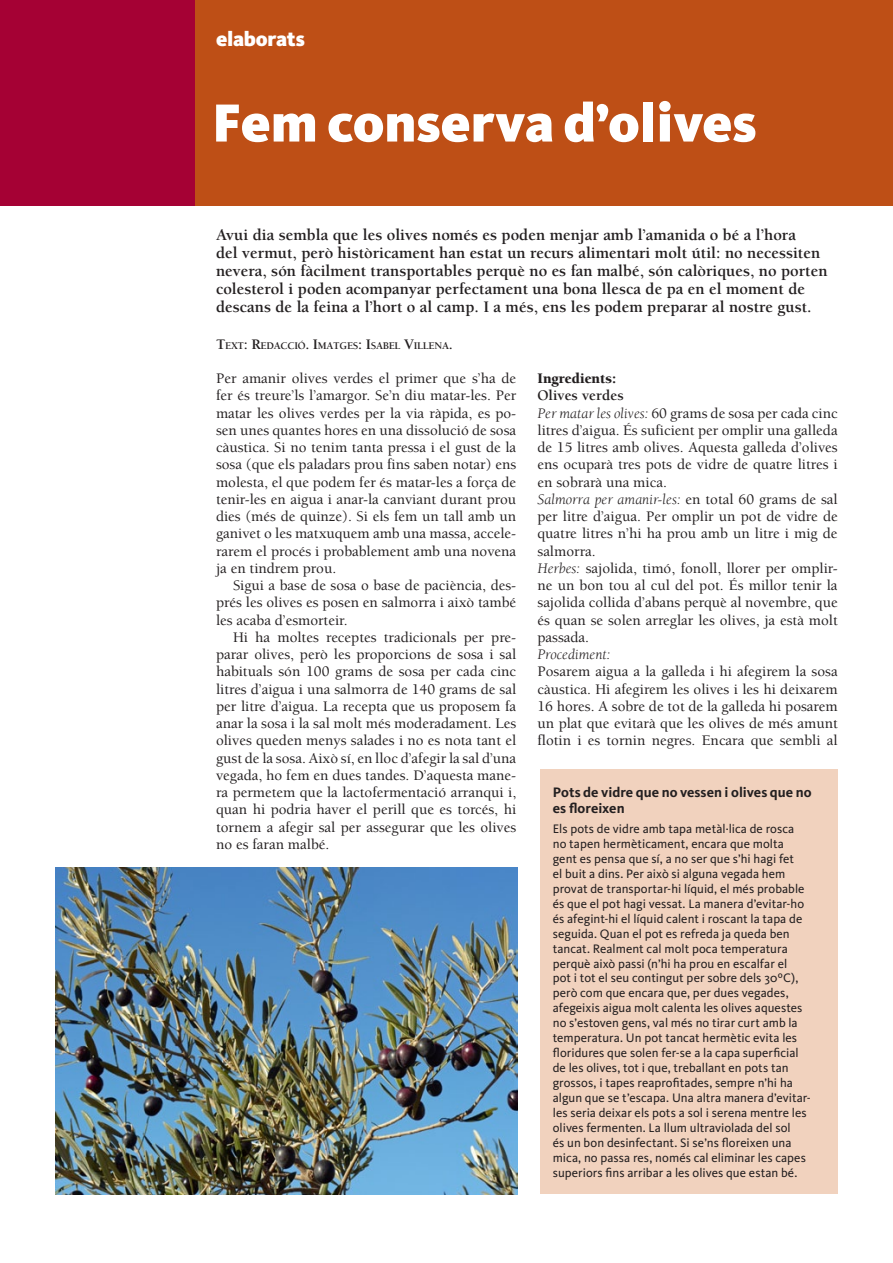
<style>
.page{position:relative;width:893px;height:1263px;background:#fff}
.page>*{position:absolute;margin:0;border:0;box-sizing:border-box;transform-origin:0 0}
.t1{font:900 55.5px "Kievit OT";color:#fff}
.t2{font:900 21px "Kievit OT";letter-spacing:-.01em;color:#fff}
.t3{font:700 16.5px/18px "Berkeley";color:#231f20}
.t4{font:500 15px/17.2px "Berkeley";color:#231f20;text-align:justify}
.t5{font:900 15px "Berkeley";color:#231f20}
.t6{font:italic 15px "Berkeley";color:#231f20}
.t7{font:700 14.25px/16.5px "Kievit OT";color:#231f20}
.t8{font:12.75px/15px "Kievit OT";letter-spacing:.005em;color:#231f20}
.t9{font:700 10.5px "Berkeley";letter-spacing:-.03em;color:#231f20}
.s1{font-size:15px}
.s2{font-weight:700}
.s3{font-weight:400;font-style:italic}
</style>
<div class="page">
<div style="left:191px;top:0;width:702px;height:206px;background:#be4f16"></div>
<div style="left:0;top:0;width:195px;height:206px;background:#a50134"></div>
<div style="left:540px;top:770px;width:297px;height:424px;background:#f1d2be"></div>
<img style="left:55px;top:868px;width:462px;height:326px">
<h2 class="t2" style="left:216px;top:26px;width:90px">elaborats</h2>
<h1 class="t1" style="left:212px;top:89px;width:546px">Fem conserva d’olives</h1>
<p class="t3" style="left:216px;top:226px;width:613px">Avui dia sembla que les olives només es poden menjar amb l’amanida o bé a l’hora<br>del vermut, però històricament han estat un recurs alimentari molt útil: no necessiten nevera, són fàcilment transportables perquè no es fan malbé, són calòriques, no porten colesterol i poden acompanyar perfectament una bona llesca de pa en el moment de descans de la feina a l’hort o al camp. I a més, ens les podem preparar al nostre gust.</p>
<p class="t9" style="left:216px;top:340px;width:238px"><span class="s1">T</span>EXT<span class="s1">: R</span>EDACCIÓ<span class="s1">. I</span>MATGES<span class="s1">: I</span>SABEL <span class="s1">V</span>ILLENA<span class="s1">.</span></p>
<p class="t4" style="left:216px;top:370px;width:302px">Per amanir olives verdes el primer que s’ha de fer és treure’ls l’amargor. Se’n diu matar-les. Per matar les olives verdes per la via ràpida, es po&shy;sen unes quantes hores en una dissolució de sosa càustica. Si no tenim tanta pressa i el gust de la sosa (que els paladars prou fins saben notar) ens molesta, el que podem fer és matar-les a força de tenir-les en aigua i anar-la canviant durant prou dies (més de quinze). Si els fem un tall amb un ganivet o les matxuquem amb una massa, accele&shy;rarem el procés i probablement amb una novena ja en tindrem prou.</p>
<p class="t4" style="left:216px;top:577px;width:302px;text-indent:17px">Sigui a base de sosa o base de paciència, des&shy;prés les olives es posen en salmorra i això també les acaba d’esmorteir.</p>
<p class="t4" style="left:216px;top:629px;width:302px;text-indent:17px">Hi ha moltes receptes tradicionals per pre&shy;parar olives, però les proporcions de sosa i sal habituals són 100 grams de sosa per cada cinc litres d’aigua i una salmorra de 140 grams de sal per litre d’aigua. La recepta que us proposem fa anar la sosa i la sal molt més moderadament. Les olives queden menys salades i no es nota tant el gust de la sosa. Això sí, en lloc d’afegir la sal d’una vegada, ho fem en dues tandes. D’aquesta mane&shy;ra permetem que la lactofermentació arranqui i, quan hi podria haver el perill que es torcés, hi tornem a afegir sal per assegurar que les olives no es faran malbé.</p>
<p class="t5" style="left:537px;top:370px;width:80px">Ingredients:</p>
<p class="t4" style="left:537px;top:387px;width:302px;text-align:left"><span class="s2">Olives verdes<br></span><span class="s3">Per matar les olives:</span> 60 grams de sosa per cada cinc litres d’aigua. És suficient per omplir una galleda de 15 litres amb olives. Aquesta galleda d’olives ens ocuparà tres pots de vidre de quatre litres i en sobrarà una mica.<br><span class="s3">Salmorra per amanir-les:</span> en total 60 grams de sal per litre d’aigua. Per omplir un pot de vidre de quatre litres n’hi ha prou amb un litre i mig de salmorra.<br><span class="s3">Herbes:</span> sajolida, timó, fonoll, llorer per omplir&shy;ne un bon tou al cul del pot. És millor tenir la sajolida collida d’abans perquè al novembre, que és quan se solen arreglar les olives, ja està molt passada.</p>
<p class="t6" style="left:537px;top:647px;width:74px">Procediment:</p>
<p class="t4" style="left:537px;top:663px;width:302px">Posarem aigua a la galleda i hi afegirem la sosa càustica. Hi afegirem les olives i les hi deixarem 16 hores. A sobre de tot de la galleda hi posarem un plat que evitarà que les olives de més amunt flotin i es tornin negres. Encara que sembli al</p>
<p class="t7" style="left:553px;top:784px;width:260px">Pots de vidre que no vessen i olives que no es floreixen</p>
<p class="t8" style="left:553px;top:821px;width:259px">Els pots de vidre amb tapa metàl·lica de rosca no tapen hermèticament, encara que molta gent es pensa que sí, a no ser que s’hi hagi fet<br>el buit a dins. Per això si alguna vegada hem provat de transportar-hi líquid, el més probable és que el pot hagi vessat. La manera d’evitar-ho és afegint-hi el líquid calent i roscant la tapa de seguida. Quan el pot es refreda ja queda ben tancat. Realment cal molt poca temperatura perquè això passi (n’hi ha prou en escalfar el<br>pot i tot el seu contingut per sobre dels 30ºC), però com que encara que, per dues vegades, afegeixis aigua molt calenta les olives aquestes no s’estoven gens, val més no tirar curt amb la temperatura. Un pot tancat hermètic evita les floridures que solen fer-se a la capa superficial de les olives, tot i que, treballant en pots tan grossos, i tapes reaprofitades, sempre n’hi ha algun que se t’escapa. Una altra manera d’evitar&shy;les seria deixar els pots a sol i serena mentre les olives fermenten. La llum ultraviolada del sol<br>és un bon desinfectant. Si se’ns floreixen una mica, no passa res, només cal eliminar les capes superiors fins arribar a les olives que estan bé.</p>
</div>
